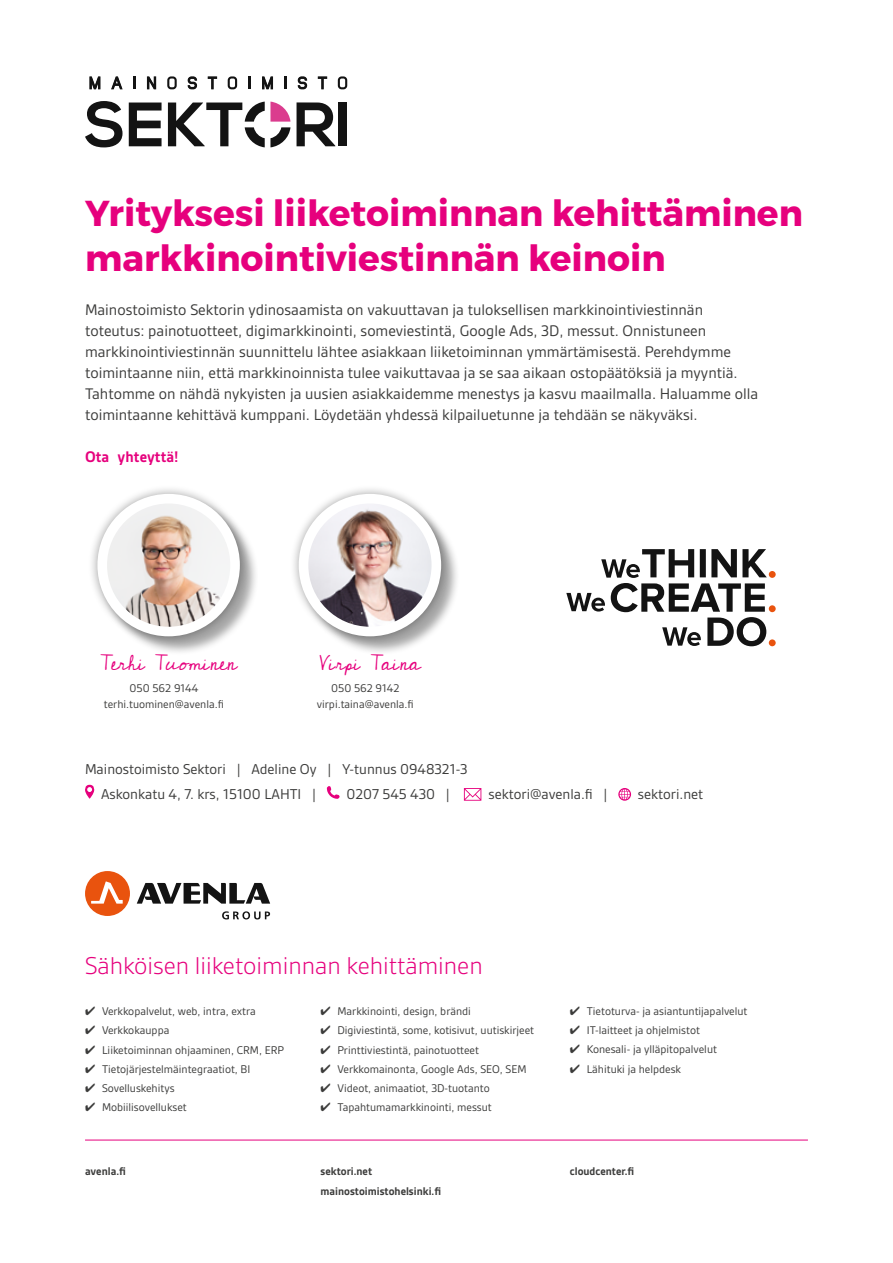
<style>
.page{position:relative;width:893px;height:1263px;background:#fff}
.page>*{position:absolute;margin:0;border:0;box-sizing:border-box;transform-origin:0 0}
.t1{font:700 36px/45px "Montserrat";color:#e6007d}
.t2{font:300 26.1px "Gesta";color:#e6007d}
.t3{font:21px "Cedarville Cursive";color:#e6007d}
.t4{font:16.5px/21px "Gesta";color:#3c3c3b}
.t5{font:700 16.5px "Gesta";color:#e6007d}
.t6{font:15.3px/24.9px "Gesta";color:#3c3c3b}
.t7{font:12px/16.5px "Gesta";color:#3c3c3b;text-align:center}
.t8{font:700 12px/19.5px "Gesta";color:#3c3c3b}
</style>
<div class="page">
<svg style="left:566px;top:549px;width:201px;height:97px"></svg>
<div style="left:769px;top:571px;width:7px;height:7px;background:#e9530e;border-radius:50%"></div>
<div style="left:769px;top:605px;width:7px;height:7px;background:#e9530e;border-radius:50%"></div>
<div style="left:769px;top:639px;width:7px;height:7px;background:#e9530e;border-radius:50%"></div>
<svg style="left:85px;top:785px;width:10px;height:14px"></svg>
<svg style="left:327px;top:786px;width:13px;height:13px"></svg>
<svg style="left:464px;top:788px;width:17px;height:13px"></svg>
<svg style="left:618px;top:788px;width:13px;height:13px"></svg>
<div style="left:85px;top:871px;width:45px;height:45px;background:#e9530e;border-radius:50%"></div>
<svg style="left:91px;top:881px;width:32px;height:23px"></svg>
<svg style="left:137px;top:883px;width:133px;height:21px"></svg>
<svg style="left:222px;top:911px;width:48px;height:8px"></svg>
<svg style="left:85px;top:101px;width:38px;height:46px"></svg>
<svg style="left:129px;top:103px;width:33px;height:43px"></svg>
<svg style="left:297px;top:102px;width:38px;height:44px"></svg>
<div style="left:339px;top:103px;width:8px;height:43px;background:#131313"></div>
<svg style="left:168px;top:102px;width:122px;height:45px"></svg>
<svg style="left:89px;top:76px;width:11px;height:13px"></svg>
<svg style="left:111px;top:76px;width:12px;height:13px"></svg>
<svg style="left:133px;top:76px;width:3px;height:13px"></svg>
<svg style="left:147px;top:76px;width:9px;height:13px"></svg>
<svg style="left:167px;top:76px;width:10px;height:13px"></svg>
<svg style="left:188px;top:76px;width:9px;height:13px"></svg>
<svg style="left:208px;top:76px;width:9px;height:13px"></svg>
<svg style="left:248px;top:76px;width:3px;height:13px"></svg>
<svg style="left:262px;top:76px;width:11px;height:13px"></svg>
<svg style="left:284px;top:76px;width:3px;height:13px"></svg>
<svg style="left:298px;top:76px;width:9px;height:13px"></svg>
<svg style="left:318px;top:76px;width:9px;height:13px"></svg>
<svg style="left:228px;top:76px;width:9px;height:13px"></svg>
<svg style="left:338px;top:76px;width:9px;height:13px"></svg>
<div style="left:100px;top:496px;width:158px;height:159px;background:#000;opacity:.35"></div>
<div style="left:88px;top:485px;width:162px;height:161px;background:#000;opacity:.35"></div>
<div style="left:97px;top:494px;width:143px;height:142px;background:#fff;border-radius:50%"></div>
<img style="left:107px;top:503px;width:123px;height:124px;border-radius:62px">
<div style="left:301px;top:496px;width:158px;height:159px;background:#000;opacity:.35"></div>
<div style="left:289px;top:485px;width:162px;height:161px;background:#000;opacity:.35"></div>
<div style="left:299px;top:494px;width:142px;height:142px;background:#fff;border-radius:50%"></div>
<img style="left:308px;top:503px;width:124px;height:124px;border-radius:62px">
<hr style="left:85px;top:1140px;width:723px;height:1px;background:#e6007d">
<h1 class="t1" style="left:85px;top:191px;width:719px">Yrityksesi liiketoiminnan kehittäminen markkinointiviestinnän keinoin</h1>
<p class="t4" style="left:85px;top:299px;width:675px">Mainostoimisto Sektorin ydinosaamista on vakuuttavan ja tuloksellisen markkinointiviestinnän toteutus: painotuotteet, digimarkkinointi, someviestintä, Google Ads, 3D, messut. Onnistuneen markkinointiviestinnän suunnittelu lähtee asiakkaan liiketoiminnan ymmärtämisestä. Perehdymme toimintaanne niin, että markkinoinnista tulee vaikuttavaa ja se saa aikaan ostopäätöksiä ja myyntiä.<br>Tahtomme on nähdä nykyisten ja uusien asiakkaidemme menestys ja kasvu maailmalla. Haluamme olla toimintaanne kehittävä kumppani. Löydetään yhdessä kilpailuetunne ja tehdään se näkyväksi.</p>
<p class="t5" style="left:85px;top:447px;width:95px">Ota yhteyttä!</p>
<p class="t3" style="left:100px;top:651px;width:138px">Terhi Tuominen</p>
<p class="t7" style="left:104px;top:679px;width:122px">050 562 9144 terhi.tuominen@avenla.fi</p>
<p class="t3" style="left:319px;top:651px;width:103px">Virpi Taina</p>
<p class="t7" style="left:317px;top:679px;width:98px">050 562 9142 virpi.taina@avenla.fi</p>
<p class="t6" style="left:101px;top:756px;width:368px;text-indent:-16px">Mainostoimisto Sektori | Adeline Oy | Y-tunnus 0948321-3<br>Askonkatu 4, 7. krs, 15100 LAHTI |</p>
<p class="t6" style="left:347px;top:781px;width:105px">0207 545 430 |</p>
<p class="t6" style="left:488px;top:781px;width:121px">sektori@avenla.fi |</p>
<p class="t6" style="left:638px;top:781px;width:67px">sektori.net</p>
<h2 class="t2" style="left:85px;top:951px;width:399px">Sähköisen liiketoiminnan kehittäminen</h2>
<p class="t7" style="left:85px;top:1003px;width:172px">✔ Verkkopalvelut, web, intra, extra</p>
<p class="t7" style="left:85px;top:1022px;width:86px">✔ Verkkokauppa</p>
<p class="t7" style="left:85px;top:1041px;width:200px">✔ Liiketoiminnan ohjaaminen, CRM, ERP</p>
<p class="t7" style="left:85px;top:1060px;width:167px">✔ Tietojärjestelmäintegraatiot, BI</p>
<p class="t7" style="left:85px;top:1080px;width:91px">✔ Sovelluskehitys</p>
<p class="t7" style="left:85px;top:1099px;width:103px">✔ Mobiilisovellukset</p>
<p class="t7" style="left:321px;top:1003px;width:152px">✔ Markkinointi, design, brändi</p>
<p class="t7" style="left:321px;top:1022px;width:215px">✔ Digiviestintä, some, kotisivut, uutiskirjeet</p>
<p class="t7" style="left:321px;top:1041px;width:160px">✔ Printtiviestintä, painotuotteet</p>
<p class="t7" style="left:321px;top:1060px;width:207px">✔ Verkkomainonta, Google Ads, SEO, SEM</p>
<p class="t7" style="left:321px;top:1080px;width:171px">✔ Videot, animaatiot, 3D-tuotanto</p>
<p class="t7" style="left:321px;top:1099px;width:173px">✔ Tapahtumamarkkinointi, messut</p>
<p class="t7" style="left:570px;top:1003px;width:179px">✔ Tietoturva- ja asiantuntijapalvelut</p>
<p class="t7" style="left:570px;top:1022px;width:132px">✔ IT-laitteet ja ohjelmistot</p>
<p class="t7" style="left:570px;top:1041px;width:149px">✔ Konesali- ja ylläpitopalvelut</p>
<p class="t7" style="left:570px;top:1060px;width:113px">✔ Lähituki ja helpdesk</p>
<p class="t8" style="left:85px;top:1162px;width:42px">avenla.fi</p>
<p class="t8" style="left:570px;top:1162px;width:66px">cloudcenter.fi</p>
<p class="t8" style="left:321px;top:1162px;width:122px">sektori.net mainostoimistohelsinki.fi</p>
</div>
